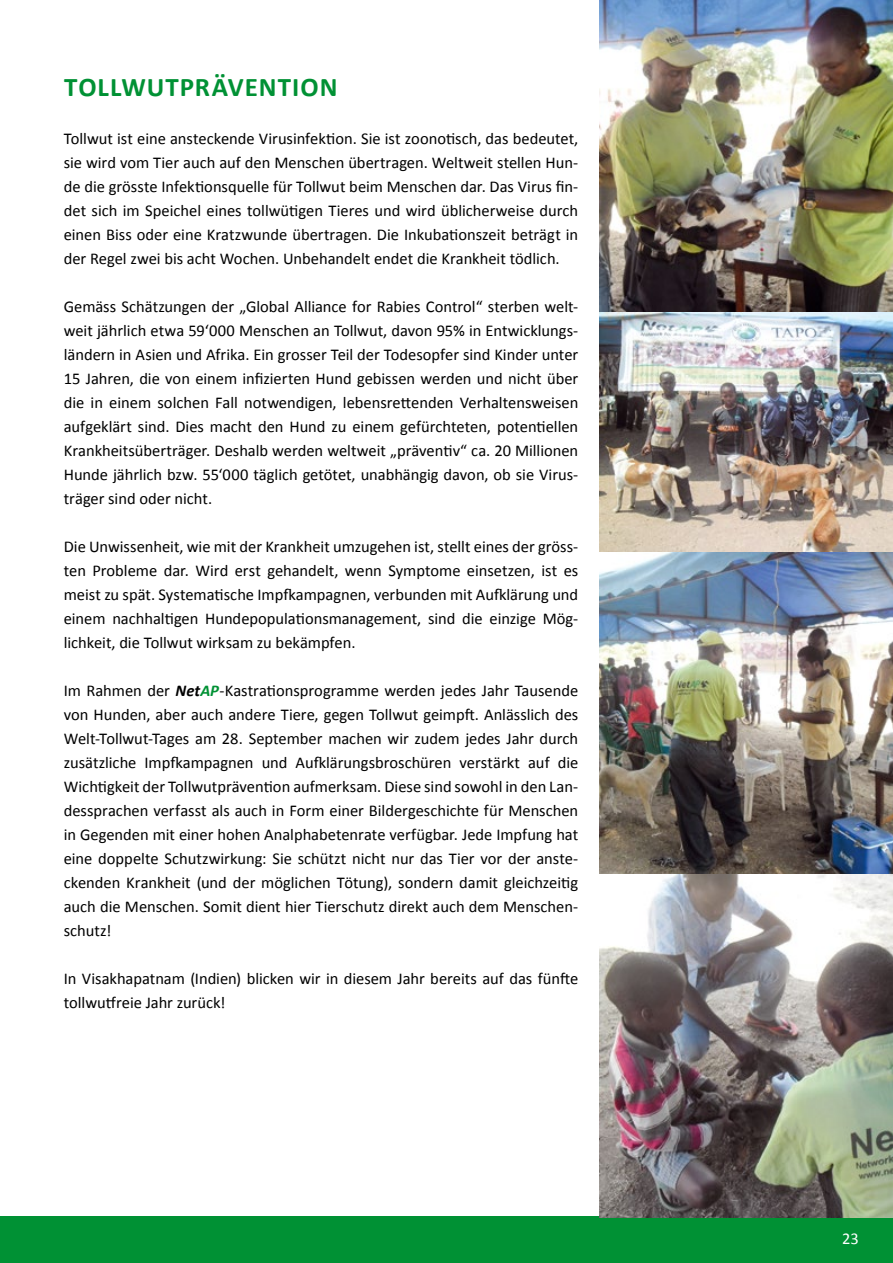
<style>
.page{position:relative;width:893px;height:1263px;background:#fff}
.page>*{position:absolute;margin:0;border:0;box-sizing:border-box;transform-origin:0 0}
.t1{font:700 27px "Calibri";letter-spacing:.035em;color:#009134}
.t2{font:16.5px/24px "Calibri";letter-spacing:-.005em;color:#000;text-align:justify}
.t3{font:16.5px "Calibri";color:#fff}
.s1{font-weight:700;font-style:italic}
.s2{font-weight:700;font-style:italic;color:#009134}
</style>
<div class="page">
<div style="left:0;top:1216px;width:893px;height:47px;background:#009134"></div>
<img style="left:600px;top:0;width:293px;height:875px">
<img style="left:600px;top:875px;width:293px;height:343px">
<h1 class="t1" style="left:64px;top:70px;width:275px">TOLLWUTPRÄVENTION</h1>
<p class="t2" style="left:64px;top:126px;width:516px">Tollwut ist eine ansteckende Virusinfektion. Sie ist zoonotisch, das bedeutet, sie wird vom Tier auch auf den Menschen übertragen. Weltweit stellen Hun&shy;de die grösste Infektionsquelle für Tollwut beim Menschen dar. Das Virus fin&shy;det sich im Speichel eines tollwütigen Tieres und wird üblicherweise durch einen Biss oder eine Kratzwunde übertragen. Die Inkubationszeit beträgt in der Regel zwei bis acht Wochen. Unbehandelt endet die Krankheit tödlich.</p>
<p class="t2" style="left:64px;top:294px;width:516px">Gemäss Schätzungen der „Global Alliance for Rabies Control“ sterben welt&shy;weit jährlich etwa 59‘000 Menschen an Tollwut, davon 95% in Entwicklungs&shy;ländern in Asien und Afrika. Ein grosser Teil der Todesopfer sind Kinder unter 15 Jahren, die von einem infizierten Hund gebissen werden und nicht über die in einem solchen Fall notwendigen, lebensrettenden Verhaltensweisen aufgeklärt sind. Dies macht den Hund zu einem gefürchteten, potentiellen Krankheitsüberträger. Deshalb werden weltweit „präventiv“ ca. 20 Millionen Hunde jährlich bzw. 55‘000 täglich getötet, unabhängig davon, ob sie Virus&shy;träger sind oder nicht.</p>
<p class="t2" style="left:64px;top:534px;width:516px">Die Unwissenheit, wie mit der Krankheit umzugehen ist, stellt eines der gröss&shy;ten Probleme dar. Wird erst gehandelt, wenn Symptome einsetzen, ist es meist zu spät. Systematische Impfkampagnen, verbunden mit Aufklärung und einem nachhaltigen Hundepopulationsmanagement, sind die einzige Mög&shy;lichkeit, die Tollwut wirksam zu bekämpfen.</p>
<p class="t2" style="left:64px;top:678px;width:516px">Im Rahmen der <span class="s1">Net</span><span class="s2">AP</span>-Kastrationsprogramme werden jedes Jahr Tausende von Hunden, aber auch andere Tiere, gegen Tollwut geimpft. Anlässlich des Welt-Tollwut-Tages am 28. September machen wir zudem jedes Jahr durch zusätzliche Impfkampagnen und Aufklärungsbroschüren verstärkt auf die Wichtigkeit der Tollwutprävention aufmerksam. Diese sind sowohl in den Lan&shy;dessprachen verfasst als auch in Form einer Bildergeschichte für Menschen in Gegenden mit einer hohen Analphabetenrate verfügbar. Jede Impfung hat eine doppelte Schutzwirkung: Sie schützt nicht nur das Tier vor der anste&shy;ckenden Krankheit (und der möglichen Tötung), sondern damit gleichzeitig auch die Menschen. Somit dient hier Tierschutz direkt auch dem Menschen&shy;schutz!</p>
<p class="t2" style="left:64px;top:966px;width:516px">In Visakhapatnam (Indien) blicken wir in diesem Jahr bereits auf das fünfte tollwutfreie Jahr zurück!</p>
<p class="t3" style="left:842px;top:1228px;width:18px">23</p>
</div>
